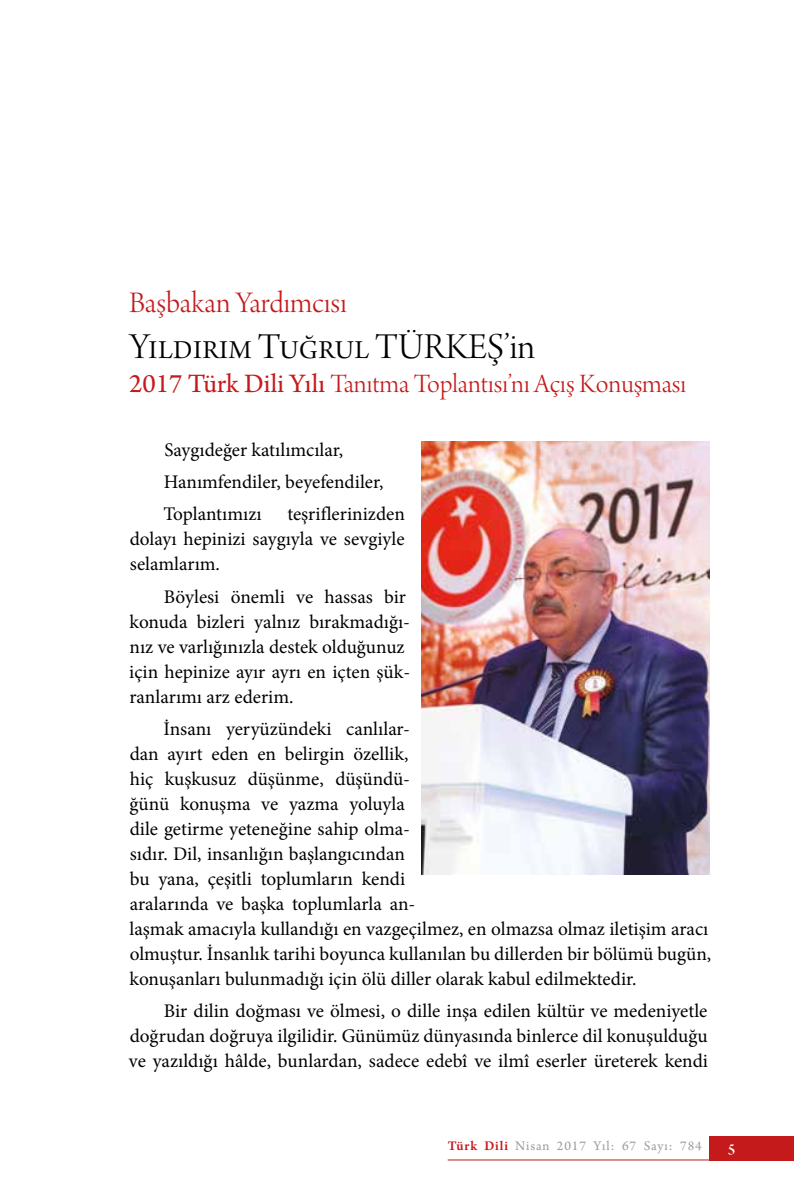
<style>
.page{position:relative;width:794px;height:1191px;background:#fff}
.page>*{position:absolute;margin:0;border:0;box-sizing:border-box;transform-origin:0 0}
.t1{font:38.5px "Arno Pro Light Display";color:#000}
.t2{font:31.5px "Arno Pro Light Display";color:#c51a1b}
.t3{font:28px "Arno Pro Light Display";color:#c51a1b}
.t4{font:19.25px/25px "Minion Pro";color:#000}
.t5{font:16.1px "Arno Pro Smbd Display";color:#fff}
.t6{font:14px "Arno Pro";letter-spacing:.06em;color:#9d9d9c}
.s1{font-family:"Arno Pro"}
.s2{font-weight:600;color:#c51a1b}
</style>
<div class="page">
<div style="left:709px;top:1135px;width:85px;height:25px;background:#c51a1b"></div>
<img style="left:422px;top:441px;width:287px;height:433px">
<hr style="left:448px;top:1159px;width:261px;height:1px;background:#c51a1b">
<h2 class="t2" style="left:129px;top:285px;width:219px">Başbakan Yardımcısı</h2>
<h1 class="t1" style="left:129px;top:325px;width:408px">Yıldırım Tuğrul TÜRKEŞ’in</h1>
<h3 class="t3" style="left:129px;top:368px;width:558px"><span class="s1">2017 Türk Dili Yılı</span> Tanıtma Toplantısı’nı Açış Konuşması</h3>
<p class="t4" style="left:163px;top:433px;width:222px;line-height:32.4px">Saygıdeğer katılımcılar,<br>Hanımfendiler, beyefendiler,<br>Toplantımızı</p>
<p class="t4" style="left:130px;top:502px;width:277px;text-align:justify;text-indent:158px">teşriflerinizden dolayı hepinizi saygıyla ve sevgiyle selamlarım.</p>
<p class="t4" style="left:129px;top:584px;width:282px;text-indent:35px">Böylesi önemli ve hassas bir konuda bizleri yalnız bırakmadığı&shy;nız ve varlığınızla destek olduğunuz için hepinize ayır ayrı en içten şük&shy;ranlarımı arz ederim.</p>
<p class="t4" style="left:130px;top:716px;width:583px;text-indent:34px">İnsanı yeryüzündeki canlılar-<br>dan ayırt eden en belirgin özellik,<br>hiç kuşkusuz düşünme, düşündü-<br>ğünü konuşma ve yazma yoluyla<br>dile getirme yeteneğine sahip olma-<br>sıdır. Dil, insanlığın başlangıcından<br>bu yana, çeşitli toplumların kendi<br>aralarında ve başka toplumlarla an-<br>laşmak amacıyla kullandığı en vazgeçilmez, en olmazsa olmaz iletişim aracı olmuştur. İnsanlık tarihi boyunca kullanılan bu dillerden bir bölümü bugün, konuşanları bulunmadığı için ölü diller olarak kabul edilmektedir.</p>
<p class="t4" style="left:129px;top:998px;width:580px;text-align:justify;text-indent:35px">Bir dilin doğması ve ölmesi, o dille inşa edilen kültür ve medeniyetle doğrudan doğruya ilgilidir. Günümüz dünyasında binlerce dil konuşulduğu ve yazıldığı hâlde, bunlardan, sadece edebî ve ilmî eserler üreterek kendi</p>
<p class="t6" style="left:448px;top:1138px;width:256px"><span class="s2">Türk Dili</span> Nisan 2017 Yıl: 67 Sayı: 784</p>
<p class="t5" style="left:728px;top:1140px;width:9px">5</p>
</div>
